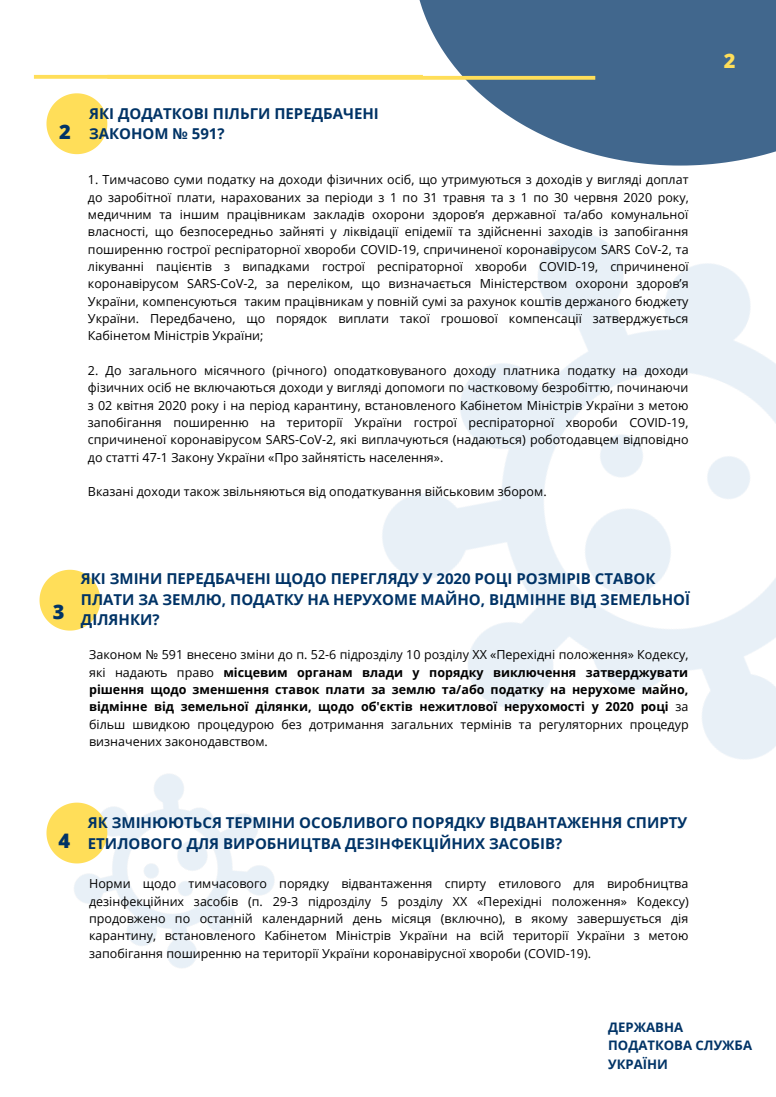
<style>
.page{position:relative;width:776px;height:1097px;background:#fff}
.page>*{position:absolute;margin:0;border:0;box-sizing:border-box;transform-origin:0 0}
.t1{font:800 20px "Open Sans";color:#036}
.t2{font:800 20px "Open Sans";color:#ffde59}
.t3{font:700 15px/20.6px "Open Sans";color:#036}
.t4{font:700 13.12px/18.2px "Open Sans";color:#036}
.t5{font:12.5px/17.4px "Open Sans";color:#000;text-align:justify}
.s1{font-weight:700}
</style>
<div class="page">
<svg style="left:413px;top:0;width:363px;height:166px;fill:#41678d"></svg>
<svg style="left:46px;top:93px;width:61px;height:61px"></svg>
<svg style="left:34px;top:75px;width:561px;height:5px"></svg>
<img style="left:72px;top:774px;width:203px;height:194px">
<svg style="left:40px;top:570px;width:60px;height:61px"></svg>
<svg style="left:46px;top:803px;width:61px;height:60px"></svg>
<h1 class="t1" style="left:59px;top:117px;width:13px">2</h1>
<p class="t3" style="left:89px;top:103px;width:291px">ЯКІ ДОДАТКОВІ ПІЛЬГИ ПЕРЕДБАЧЕНІ<br>ЗАКОНОМ № 591?</p>
<p class="t5" style="left:88px;top:171px;width:602px">1. Тимчасово суми податку на доходи фізичних осіб, що утримуються з доходів у вигляді доплат до заробітної плати, нарахованих за періоди з 1 по 31 травня та з 1 по 30 червня 2020 року, медичним та іншим працівникам закладів охорони здоров’я державної та/або комунальної власності, що безпосередньо зайняті у ліквідації епідемії та здійсненні заходів із запобігання поширенню гострої респіраторної хвороби COVID-19, спричиненої коронавірусом SARS CoV-2, та лікуванні пацієнтів з випадками гострої респіраторної хвороби COVID-19, спричиненої коронавірусом SARS-CoV-2, за переліком, що визначається Міністерством охорони здоров’я України, компенсуються таким працівникам у повній сумі за рахунок коштів держаного бюджету України. Передбачено, що порядок виплати такої грошової компенсації затверджується Кабінетом Міністрів України;</p>
<p class="t5" style="left:88px;top:361px;width:602px">2. До загального місячного (річного) оподатковуваного доходу платника податку на доходи фізичних осіб не включаються доходи у вигляді допомоги по частковому безробіттю, починаючи з 02 квітня 2020 року і на період карантину, встановленого Кабінетом Міністрів України з метою запобігання поширенню на території України гострої респіраторної хвороби COVID-19, спричиненої коронавірусом SARS-CoV-2, які виплачуються (надаються) роботодавцем відповідно до статті 47-1 Закону України «Про зайнятість населення».</p>
<p class="t5" style="left:88px;top:483px;width:460px">Вказані доходи також звільняються від оподаткування військовим збором.</p>
<h1 class="t2" style="left:724px;top:47px;width:13px">2</h1>
<h1 class="t1" style="left:53px;top:598px;width:13px">3</h1>
<p class="t3" style="left:81px;top:568px;width:610px">ЯКІ ЗМІНИ ПЕРЕДБАЧЕНІ ЩОДО ПЕРЕГЛЯДУ У 2020 РОЦІ РОЗМІРІВ СТАВОК<br>ПЛАТИ ЗА ЗЕМЛЮ, ПОДАТКУ НА НЕРУХОМЕ МАЙНО, ВІДМІННЕ ВІД ЗЕМЕЛЬНОЇ<br>ДІЛЯНКИ?</p>
<p class="t5" style="left:89px;top:646px;width:601px">Законом № 591 внесено зміни до п. 52-6 підрозділу 10 розділу ХХ «Перехідні положення» Кодексу, які надають право <span class="s1">місцевим органам влади у порядку виключення затверджувати рішення щодо зменшення ставок плати за землю та/або податку на нерухоме майно, відмінне від земельної ділянки, щодо об'єктів нежитлової нерухомості у 2020 році</span> за більш швидкою процедурою без дотримання загальних термінів та регуляторних процедур визначених законодавством.</p>
<h1 class="t1" style="left:59px;top:827px;width:13px">4</h1>
<p class="t3" style="left:88px;top:812px;width:601px">ЯК ЗМІНЮЮТЬСЯ ТЕРМІНИ ОСОБЛИВОГО ПОРЯДКУ ВІДВАНТАЖЕННЯ СПИРТУ<br>ЕТИЛОВОГО ДЛЯ ВИРОБНИЦТВА ДЕЗІНФЕКЦІЙНИХ ЗАСОБІВ?</p>
<p class="t5" style="left:89px;top:875px;width:601px">Норми щодо тимчасового порядку відвантаження спирту етилового для виробництва дезінфекційних засобів (п. 29-3 підрозділу 5 розділу ХХ «Перехідні положення» Кодексу) продовжено по останній календарний день місяця (включно), в якому завершується дія карантину, встановленого Кабінетом Міністрів України на всій території України з метою запобігання поширенню на території України коронавірусної хвороби (COVID-19).</p>
<p class="t4" style="left:608px;top:1018px;width:145px">ДЕРЖАВНА<br>ПОДАТКОВА СЛУЖБА<br>УКРАЇНИ</p>
</div>
